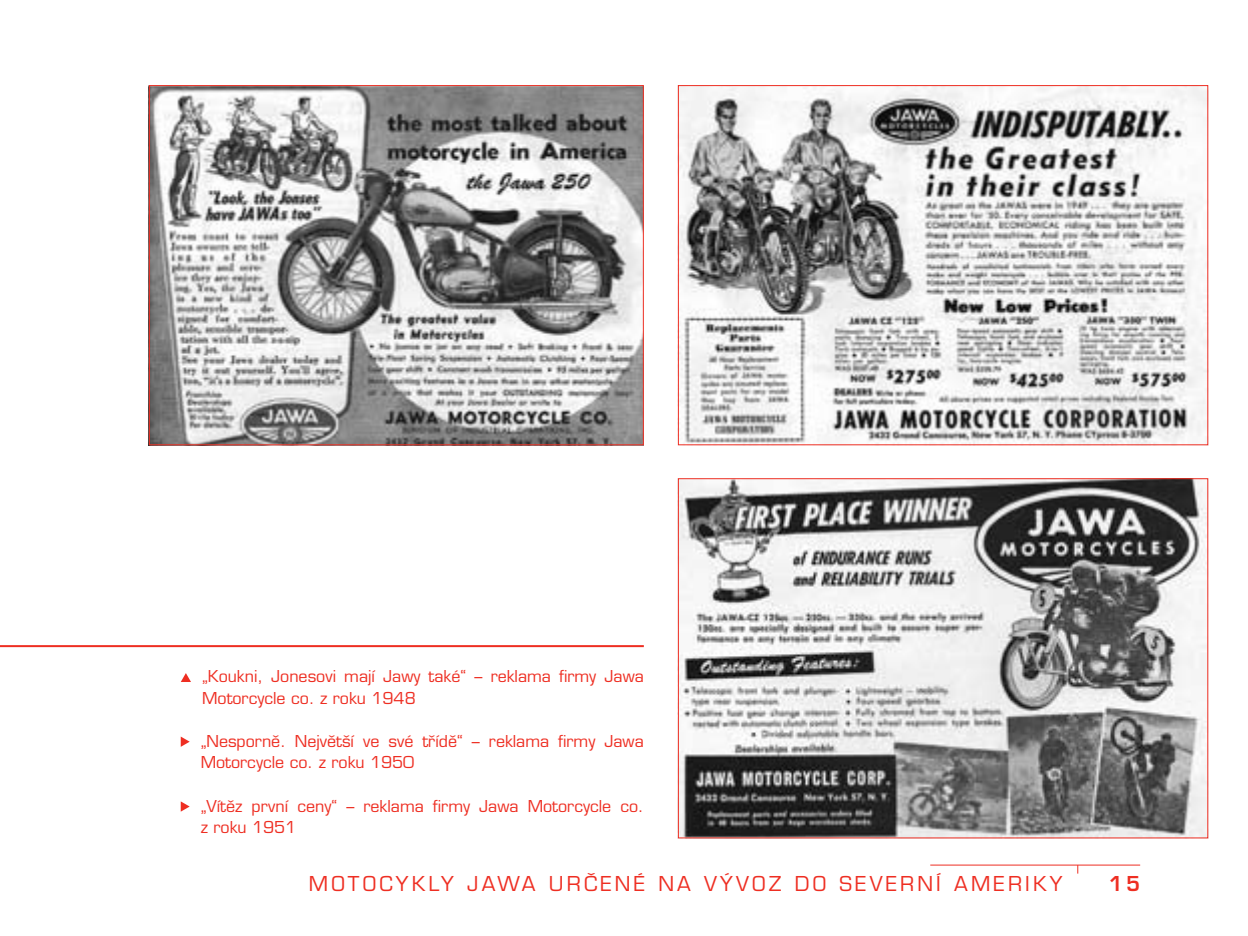
<style>
.page{position:relative;width:1248px;height:936px;background:#fff}
.page>*{position:absolute;margin:0;border:0;box-sizing:border-box;transform-origin:0 0}
.t1{font:20px "Eurostile CE";letter-spacing:.16em;color:#ee2e22}
.t2{font:600 20px "Eurostile CE";color:#ee2e22}
.t3{font:16px/21.6px "Eurostile CE";color:#ee2e22}
</style>
<div class="page">
<hr style="left:930px;top:864px;width:209px;height:1px;background:#ee2e22">
<img style="left:679px;top:87px;width:527px;height:356px">
<img style="left:679px;top:480px;width:527px;height:356px">
<img style="left:151px;top:87px;width:490px;height:356px">
<svg style="left:181px;top:673px;width:10px;height:9px"></svg>
<svg style="left:181px;top:736px;width:9px;height:10px"></svg>
<svg style="left:181px;top:801px;width:9px;height:10px"></svg>
<hr style="left:0;top:645px;width:643px;height:2px;background:#ee2e22">
<p class="t3" style="left:202px;top:665px;width:443px">„Koukni, Jonesovi mají Jawy také“ – reklama firmy Jawa<br>Motorcycle co. z roku 1948</p>
<p class="t3" style="left:201px;top:730px;width:444px">„Nesporně. Největší ve své třídě“ – reklama firmy Jawa<br>Motorcycle co. z roku 1950</p>
<p class="t3" style="left:201px;top:795px;width:444px">„Vítěz první ceny“ – reklama firmy Jawa Motorcycle co. z roku 1951</p>
<p class="t1" style="left:309px;top:872px;width:39px">Motoc</p>
<p class="t1" style="left:396px;top:872px;width:104px">ykly Jawaurčen</p>
<p class="t1" style="left:633px;top:872px;width:30px">énav</p>
<p class="t1" style="left:720px;top:872px;width:31px">ývozdo</p>
<p class="t1" style="left:839px;top:872px;width:32px">Severn</p>
<p class="t1" style="left:936px;top:872px;width:51px">í Amerik</p>
<p class="t1" style="left:1049px;top:872px;width:14px">y</p>
<p class="t2" style="left:1108px;top:871px;width:33px">15</p>
</div>
